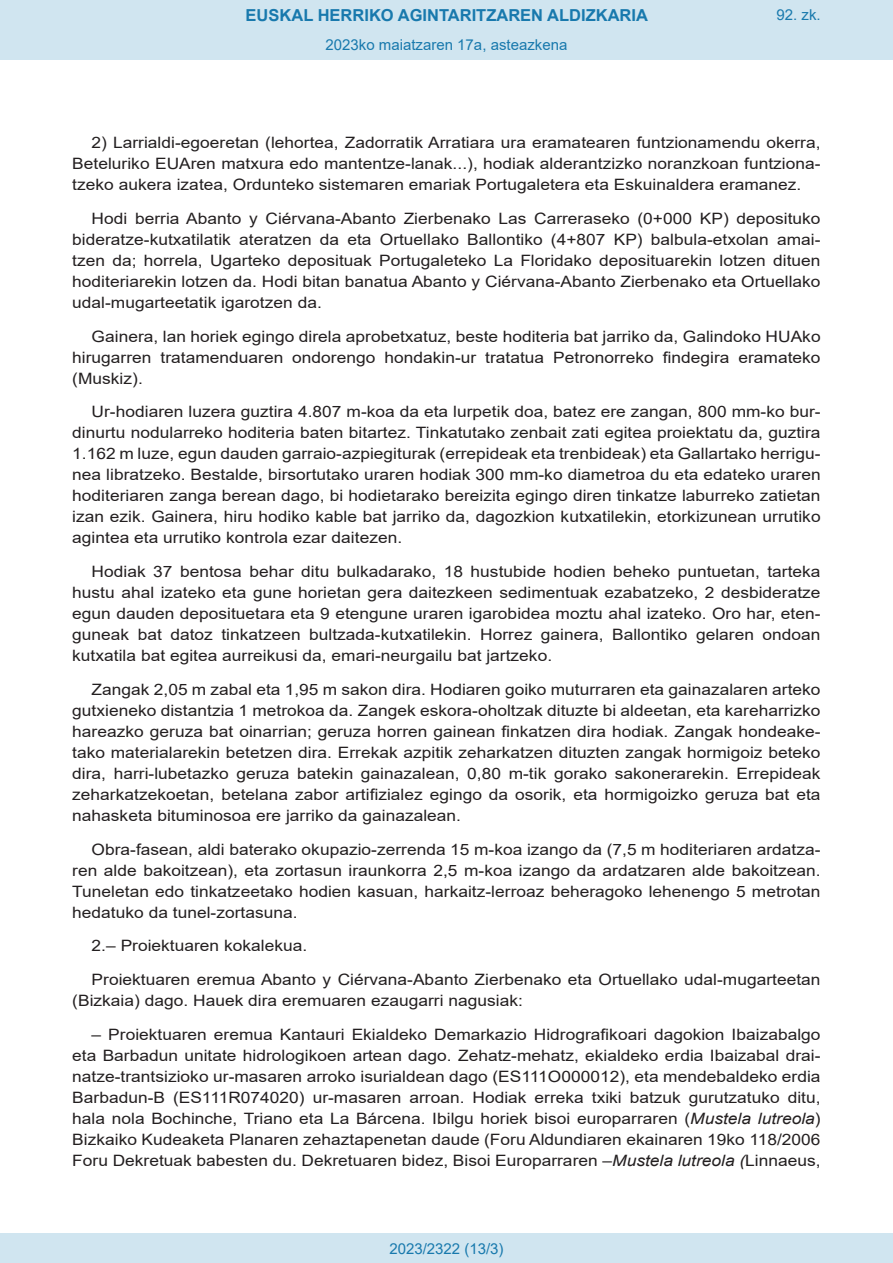
<style>
.page{position:relative;width:893px;height:1263px;background:#fff}
.page>*{position:absolute;margin:0;border:0;box-sizing:border-box;transform-origin:0 0}
.t1{font:700 16.5px "Arial";color:#1879ad}
.BOPVDetalle{font:15.6px/21px "Arial";color:#231f20;text-align:justify;scale:1.11 1}
.Paginacion_Centro{font:15px "Arial";color:#1879ad}
.s1{font-style:italic}
</style>
<div class="page">
<div style="left:0;top:0;width:893px;height:60px;background:#d0e5f0"></div>
<div style="left:0;top:1233px;width:893px;height:30px;background:#d0e5f0"></div>
<p class="t1" style="left:246px;top:3px;width:404px">EUSKAL HERRIKO AGINTARITZAREN ALDIZKARIA</p>
<p class="Paginacion_Centro" style="left:326px;top:35px;width:243px">2023ko maiatzaren 17a, asteazkena</p>
<p class="Paginacion_Centro" style="left:776px;top:5px;width:46px">92. zk.</p>
<p class="BOPVDetalle" style="left:72px;top:132px;width:676px;text-indent:19px">2) Larrialdi-egoeretan (lehortea, Zadorratik Arratiara ura eramatearen funtzionamendu okerra, Beteluriko EUAren matxura edo mantentze-lanak...), hodiak alderantzizko noranzkoan funtziona&shy;tzeko aukera izatea, Ordunteko sistemaren emariak Portugaletera eta Eskuinaldera eramanez.</p>
<p class="BOPVDetalle" style="left:72px;top:208px;width:676px;text-indent:19px">Hodi berria Abanto y Ciérvana-Abanto Zierbenako Las Carreraseko (0+000 KP) deposituko bideratze-kutxatilatik ateratzen da eta Ortuellako Ballontiko (4+807 KP) balbula-etxolan amai&shy;tzen da; horrela, Ugarteko deposituak Portugaleteko La Floridako deposituarekin lotzen dituen hoditeriarekin lotzen da. Hodi bitan banatua Abanto y Ciérvana-Abanto Zierbenako eta Ortuellako udal-mugarteetatik igarotzen da.</p>
<p class="BOPVDetalle" style="left:72px;top:326px;width:676px;text-indent:19px">Gainera, lan horiek egingo direla aprobetxatuz, beste hoditeria bat jarriko da, Galindoko HUAko hirugarren tratamenduaren ondorengo hondakin-ur tratatua Petronorreko findegira eramateko (Muskiz).</p>
<p class="BOPVDetalle" style="left:72px;top:401px;width:676px;text-indent:19px">Ur-hodiaren luzera guztira 4.807 m-koa da eta lurpetik doa, batez ere zangan, 800 mm-ko bur&shy;dinurtu nodularreko hoditeria baten bitartez. Tinkatutako zenbait zati egitea proiektatu da, guztira 1.162 m luze, egun dauden garraio-azpiegiturak (errepideak eta trenbideak) eta Gallartako herrigu&shy;nea libratzeko. Bestalde, birsortutako uraren hodiak 300 mm-ko diametroa du eta edateko uraren hoditeriaren zanga berean dago, bi hodietarako bereizita egingo diren tinkatze laburreko zatietan izan ezik. Gainera, hiru hodiko kable bat jarriko da, dagozkion kutxatilekin, etorkizunean urrutiko agintea eta urrutiko kontrola ezar daitezen.</p>
<p class="BOPVDetalle" style="left:72px;top:561px;width:676px;text-indent:19px">Hodiak 37 bentosa behar ditu bulkadarako, 18 hustubide hodien beheko puntuetan, tarteka hustu ahal izateko eta gune horietan gera daitezkeen sedimentuak ezabatzeko, 2 desbideratze egun dauden deposituetara eta 9 etengune uraren igarobidea moztu ahal izateko. Oro har, eten&shy;guneak bat datoz tinkatzeen bultzada-kutxatilekin. Horrez gainera, Ballontiko gelaren ondoan kutxatila bat egitea aurreikusi da, emari-neurgailu bat jartzeko.</p>
<p class="BOPVDetalle" style="left:72px;top:679px;width:676px;text-indent:19px">Zangak 2,05 m zabal eta 1,95 m sakon dira. Hodiaren goiko muturraren eta gainazalaren arteko gutxieneko distantzia 1 metrokoa da. Zangek eskora-oholtzak dituzte bi aldeetan, eta kareharrizko hareazko geruza bat oinarrian; geruza horren gainean finkatzen dira hodiak. Zangak hondeake&shy;tako materialarekin betetzen dira. Errekak azpitik zeharkatzen dituzten zangak hormigoiz beteko dira, harri-lubetazko geruza batekin gainazalean, 0,80 m-tik gorako sakonerarekin. Errepideak zeharkatzekoetan, betelana zabor artifizialez egingo da osorik, eta hormigoizko geruza bat eta nahasketa bituminosoa ere jarriko da gainazalean.</p>
<p class="BOPVDetalle" style="left:72px;top:839px;width:676px;text-indent:19px">Obra-fasean, aldi baterako okupazio-zerrenda 15 m-koa izango da (7,5 m hoditeriaren ardatza&shy;ren alde bakoitzean), eta zortasun iraunkorra 2,5 m-koa izango da ardatzaren alde bakoitzean.<br>Tuneletan edo tinkatzeetako hodien kasuan, harkaitz-lerroaz beheragoko lehenengo 5 metrotan hedatuko da tunel-zortasuna.</p>
<p class="BOPVDetalle" style="left:92px;top:935px;width:196px">2.– Proiektuaren kokalekua.</p>
<p class="BOPVDetalle" style="left:72px;top:969px;width:676px;text-indent:19px">Proiektuaren eremua Abanto y Ciérvana-Abanto Zierbenako eta Ortuellako udal-mugarteetan (Bizkaia) dago. Hauek dira eremuaren ezaugarri nagusiak:</p>
<p class="BOPVDetalle" style="left:72px;top:1024px;width:676px;text-indent:19px">– Proiektuaren eremua Kantauri Ekialdeko Demarkazio Hidrografikoari dagokion Ibaizabalgo eta Barbadun unitate hidrologikoen artean dago. Zehatz-mehatz, ekialdeko erdia Ibaizabal drai&shy;natze-trantsizioko ur-masaren arroko isurialdean dago (ES111O000012), eta mendebaldeko erdia Barbadun-B (ES111R074020) ur-masaren arroan. Hodiak erreka txiki batzuk gurutzatuko ditu, hala nola Bochinche, Triano eta La Bárcena. Ibilgu horiek bisoi europarraren (<span class="s1">Mustela lutreola</span>)<br>Bizkaiko Kudeaketa Planaren zehaztapenetan daude (Foru Aldundiaren ekainaren 19ko 118/2006<br>Foru Dekretuak babesten du. Dekretuaren bidez, Bisoi Europarraren –<span class="s1">Mustela lutreola (</span>Linnaeus,</p>
<p class="Paginacion_Centro" style="left:389px;top:1238px;width:116px">2023/2322 (13/3)</p>
</div>
